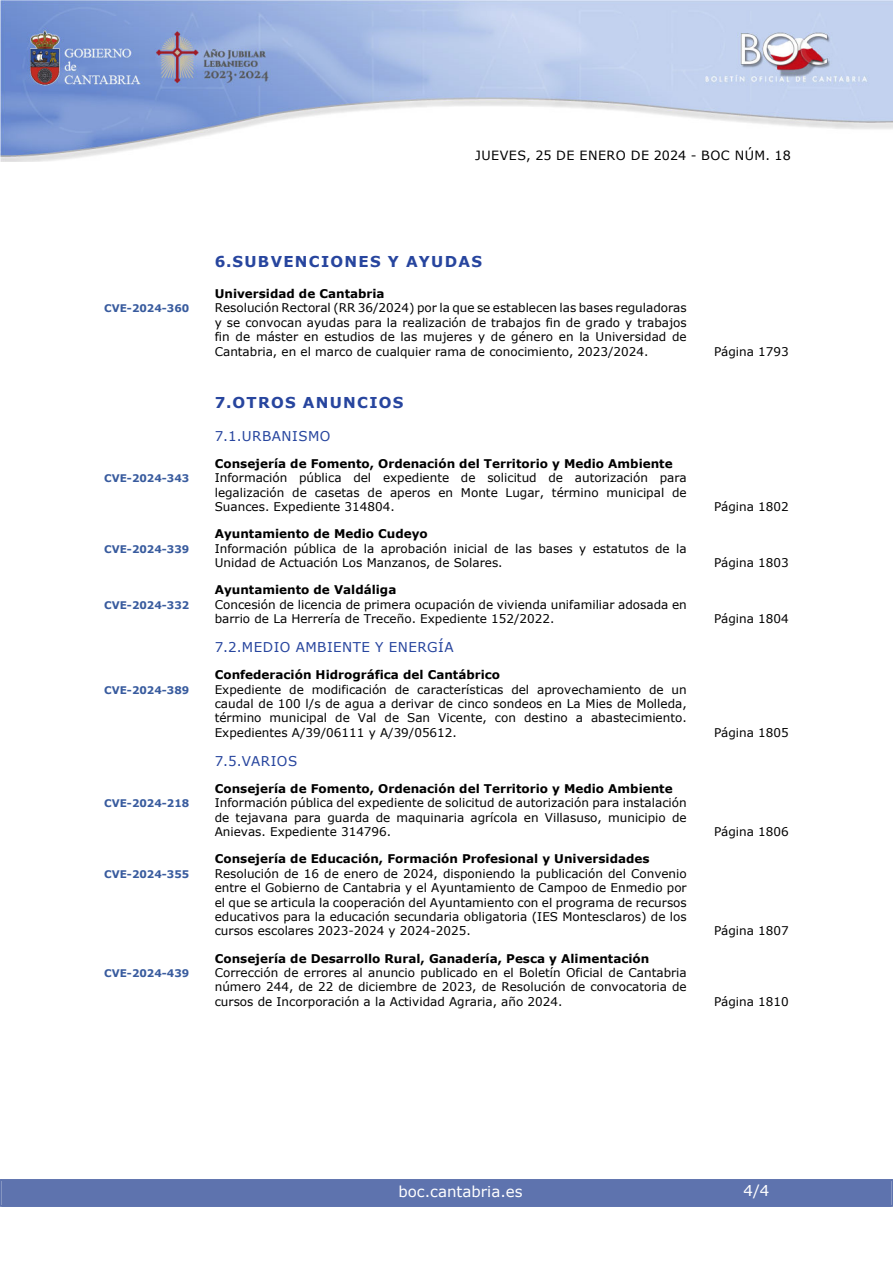
<style>
.page{position:relative;width:893px;height:1263px;background:#fff}
.page>*{position:absolute;margin:0;border:0;box-sizing:border-box;transform-origin:0 0}
.indice_1{font:700 15px "Verdana";letter-spacing:.085em;color:#27459e}
.t1{font:15px "Verdana";color:#fff}
.indice_2{font:13.5px "Verdana";letter-spacing:.035em;color:#27459e}
.t2{font:12.75px "Verdana";letter-spacing:.035em;color:#000}
.indice_4{font:12px/14.4px "Verdana";color:#000;text-align:justify}
.indice_3{font:700 12px "Verdana";color:#000}
.indice_4-2{font:700 10.5px "Verdana";color:#385b9e}
</style>
<div class="page">
<img style="left:0;top:0;width:893px;height:161px">
<div style="left:2px;top:1180px;width:889px;height:27px;background:#5e73ae"></div>
<div style="left:0;top:1179px;width:893px;height:28px;border:2px solid #5e73ae"></div>
<p class="t2" style="left:475px;top:147px;width:317px">JUEVES, 25 DE ENERO DE 2024 - BOC NÚM. 18</p>
<h2 class="indice_1" style="left:215px;top:251px;width:269px">6.SUBVENCIONES Y AYUDAS</h2>
<h4 class="indice_3" style="left:215px;top:285px;width:171px">Universidad de Cantabria</h4>
<p class="indice_4-2" style="left:104px;top:301px;width:87px">CVE-2024-360</p>
<p class="indice_4" style="left:215px;top:301px;width:474px">Resolución Rectoral (RR 36/2024) por la que se establecen las bases reguladoras y se convocan ayudas para la realización de trabajos fin de grado y trabajos fin de máster en estudios de las mujeres y de género en la Universidad de Cantabria, en el marco de cualquier rama de conocimiento, 2023/2024.</p>
<h2 class="indice_1" style="left:215px;top:392px;width:190px">7.OTROS ANUNCIOS</h2>
<h3 class="indice_2" style="left:215px;top:427px;width:117px">7.1.URBANISMO</h3>
<h4 class="indice_3" style="left:215px;top:455px;width:459px">Consejería de Fomento, Ordenación del Territorio y Medio Ambiente</h4>
<p class="indice_4-2" style="left:104px;top:471px;width:87px">CVE-2024-343</p>
<p class="indice_4" style="left:215px;top:471px;width:473px">Información pública del expediente de solicitud de autorización para legalización de casetas de aperos en Monte Lugar, término municipal de Suances. Expediente 314804.</p>
<h4 class="indice_3" style="left:215px;top:525px;width:215px">Ayuntamiento de Medio Cudeyo</h4>
<p class="indice_4-2" style="left:104px;top:541px;width:87px">CVE-2024-339</p>
<p class="indice_4" style="left:215px;top:541px;width:473px">Información pública de la aprobación inicial de las bases y estatutos de la<br>Unidad de Actuación Los Manzanos, de Solares.</p>
<h4 class="indice_3" style="left:215px;top:581px;width:183px">Ayuntamiento de Valdáliga</h4>
<p class="indice_4-2" style="left:104px;top:597px;width:87px">CVE-2024-332</p>
<p class="indice_4" style="left:215px;top:597px;width:473px">Concesión de licencia de primera ocupación de vivienda unifamiliar adosada en barrio de La Herrería de Treceño. Expediente 152/2022.</p>
<h3 class="indice_2" style="left:215px;top:638px;width:240px">7.2.MEDIO AMBIENTE Y ENERGÍA</h3>
<h4 class="indice_3" style="left:215px;top:666px;width:287px">Confederación Hidrográfica del Cantábrico</h4>
<p class="indice_4-2" style="left:104px;top:682px;width:87px">CVE-2024-389</p>
<p class="indice_4" style="left:215px;top:682px;width:473px">Expediente de modificación de características del aprovechamiento de un caudal de 100 l/s de agua a derivar de cinco sondeos en La Mies de Molleda, término municipal de Val de San Vicente, con destino a abastecimiento.<br>Expedientes A/39/06111 y A/39/05612.</p>
<h3 class="indice_2" style="left:215px;top:752px;width:84px">7.5.VARIOS</h3>
<h4 class="indice_3" style="left:215px;top:780px;width:459px">Consejería de Fomento, Ordenación del Territorio y Medio Ambiente</h4>
<p class="indice_4-2" style="left:104px;top:796px;width:87px">CVE-2024-218</p>
<p class="indice_4" style="left:215px;top:796px;width:473px">Información pública del expediente de solicitud de autorización para instalación de tejavana para guarda de maquinaria agrícola en Villasuso, municipio de Anievas. Expediente 314796.</p>
<h4 class="indice_3" style="left:215px;top:850px;width:436px">Consejería de Educación, Formación Profesional y Universidades</h4>
<p class="indice_4-2" style="left:104px;top:866px;width:87px">CVE-2024-355</p>
<p class="indice_4" style="left:215px;top:866px;width:473px">Resolución de 16 de enero de 2024, disponiendo la publicación del Convenio entre el Gobierno de Cantabria y el Ayuntamiento de Campoo de Enmedio por el que se articula la cooperación del Ayuntamiento con el programa de recursos educativos para la educación secundaria obligatoria (IES Montesclaros) de los cursos escolares 2023-2024 y 2024-2025.</p>
<h4 class="indice_3" style="left:215px;top:950px;width:436px">Consejería de Desarrollo Rural, Ganadería, Pesca y Alimentación</h4>
<p class="indice_4-2" style="left:104px;top:966px;width:87px">CVE-2024-439</p>
<p class="indice_4" style="left:215px;top:965px;width:473px">Corrección de errores al anuncio publicado en el Boletín Oficial de Cantabria número 244, de 22 de diciembre de 2023, de Resolución de convocatoria de cursos de Incorporación a la Actividad Agraria, año 2024.</p>
<p class="indice_4" style="left:714px;top:344px;width:76px">Página 1793</p>
<p class="indice_4" style="left:714px;top:499px;width:76px">Página 1802</p>
<p class="indice_4" style="left:714px;top:555px;width:76px">Página 1803</p>
<p class="indice_4" style="left:714px;top:611px;width:76px">Página 1804</p>
<p class="indice_4" style="left:714px;top:725px;width:76px">Página 1805</p>
<p class="indice_4" style="left:714px;top:824px;width:76px">Página 1806</p>
<p class="indice_4" style="left:714px;top:924px;width:76px">Página 1807</p>
<p class="indice_4" style="left:714px;top:994px;width:76px">Página 1810</p>
<p class="t1" style="left:398px;top:1181px;width:126px">boc.cantabria.es</p>
<p class="t1" style="left:744px;top:1180px;width:27px">4/4</p>
</div>
